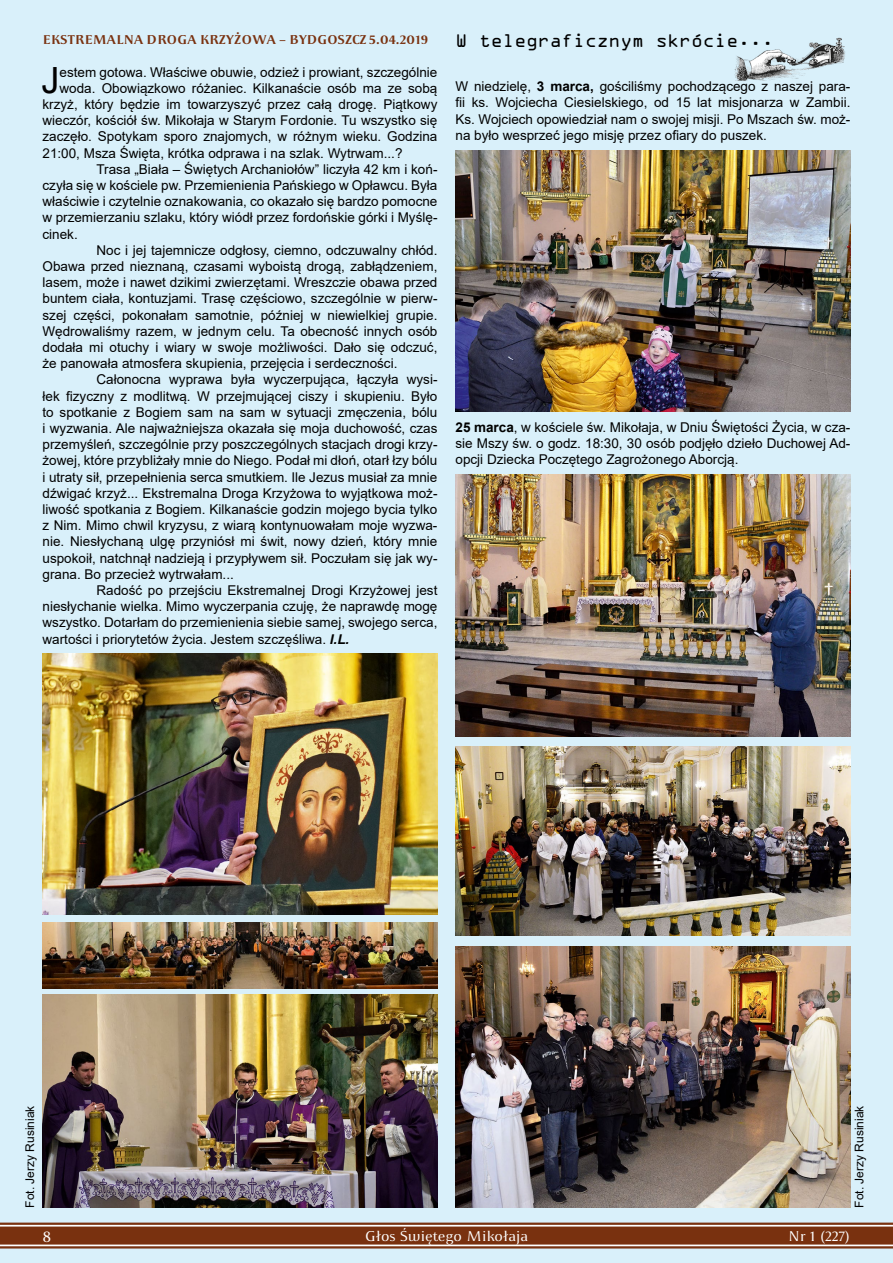
<style>
.page{position:relative;width:893px;height:1263px;background:#d9f0fa}
.page>*{position:absolute;margin:0;border:0;box-sizing:border-box;transform-origin:0 0}
.t1{font:36.15px "Arial";color:#000}
.t2{font:19.5px "OCRA Extended";color:#000}
.t3{font:16.5px "Apolonia";color:#fff}
.t4{font:15px "Apolonia";color:#fff}
.t5{font:13.5px/16.2px "Arial";color:#000;text-align:justify}
.t6{font:700 13.5px "Apolonia";color:#79310f}
.t7{font:12px "Arial";color:#000}
.s1{font-weight:700;font-style:italic}
.s2{font-weight:700}
</style>
<div class="page">
<hr style="left:0;top:1244px;width:893px;height:3px;background:#fff">
<hr style="left:0;top:1224px;width:893px;height:3px;background:#fff">
<div style="left:0;top:1226px;width:893px;height:18px;background:#79310f"></div>
<hr style="left:0;top:1222px;width:893px;height:3px;background:#79310f">
<hr style="left:0;top:1246px;width:893px;height:2px;background:#79310f">
<img style="left:43px;top:653px;width:394px;height:262px">
<img style="left:43px;top:994px;width:394px;height:214px">
<img style="left:43px;top:922px;width:394px;height:66px">
<img style="left:455px;top:150px;width:395px;height:261px">
<img style="left:455px;top:474px;width:395px;height:262px">
<img style="left:455px;top:746px;width:395px;height:190px">
<img style="left:455px;top:946px;width:395px;height:262px">
<img style="left:734px;top:37px;width:111px;height:44px">
<p class="t6" style="left:43px;top:32px;width:387px">EKSTREMALNA DROGA KRZYŻOWA – BYDGOSZCZ 5.04.2019</p>
<h1 class="t1" style="left:41px;top:55px;width:20px">J</h1>
<p class="t5" style="left:60px;top:64px;width:379px">estem gotowa. Właściwe obuwie, odzież i prowiant, szczególnie</p>
<p class="t5" style="left:60px;top:80px;width:379px">woda. Obowiązkowo różaniec. Kilkanaście osób ma ze sobą</p>
<p class="t5" style="left:43px;top:96px;width:396px">krzyż, który będzie im towarzyszyć przez całą drogę. Piątkowy</p>
<p class="t5" style="left:43px;top:112px;width:396px">wieczór, kościół św. Mikołaja w Starym Fordonie. Tu wszystko się</p>
<p class="t5" style="left:43px;top:128px;width:396px">zaczęło. Spotykam sporo znajomych, w różnym wieku. Godzina</p>
<p class="t5" style="left:43px;top:145px;width:362px">21:00, Msza Święta, krótka odprawa i na szlak. Wytrwam...?</p>
<p class="t5" style="left:97px;top:161px;width:342px">Trasa „Biała – Świętych Archaniołów” liczyła 42 km i koń-</p>
<p class="t5" style="left:43px;top:177px;width:396px">czyła się w kościele pw. Przemienienia Pańskiego w Opławcu. Była</p>
<p class="t5" style="left:43px;top:193px;width:396px">właściwie i czytelnie oznakowania, co okazało się bardzo pomocne</p>
<p class="t5" style="left:43px;top:209px;width:396px">w przemierzaniu szlaku, który wiódł przez fordońskie górki i Myślę-</p>
<p class="t5" style="left:43px;top:226px;width:37px">cinek.</p>
<p class="t5" style="left:97px;top:242px;width:342px">Noc i jej tajemnicze odgłosy, ciemno, odczuwalny chłód.</p>
<p class="t5" style="left:43px;top:258px;width:396px">Obawa przed nieznaną, czasami wyboistą drogą, zabłądzeniem,</p>
<p class="t5" style="left:43px;top:274px;width:396px">lasem, może i nawet dzikimi zwierzętami. Wreszczie obawa przed</p>
<p class="t5" style="left:43px;top:290px;width:396px">buntem ciała, kontuzjami. Trasę częściowo, szczególnie w pierw-</p>
<p class="t5" style="left:43px;top:307px;width:396px">szej części, pokonałam samotnie, później w niewielkiej grupie.</p>
<p class="t5" style="left:43px;top:323px;width:396px">Wędrowaliśmy razem, w jednym celu. Ta obecność innych osób</p>
<p class="t5" style="left:43px;top:339px;width:396px">dodała mi otuchy i wiary w swoje możliwości. Dało się odczuć,</p>
<p class="t5" style="left:43px;top:355px;width:356px">że panowała atmosfera skupienia, przejęcia i serdeczności.</p>
<p class="t5" style="left:97px;top:371px;width:342px">Całonocna wyprawa była wyczerpująca, łączyła wysi-</p>
<p class="t5" style="left:43px;top:388px;width:396px">łek fizyczny z modlitwą. W przejmującej ciszy i skupieniu. Było</p>
<p class="t5" style="left:43px;top:404px;width:396px">to spotkanie z Bogiem sam na sam w sytuacji zmęczenia, bólu</p>
<p class="t5" style="left:43px;top:420px;width:396px">i wyzwania. Ale najważniejsza okazała się moja duchowość, czas</p>
<p class="t5" style="left:43px;top:436px;width:396px">przemyśleń, szczególnie przy poszczególnych stacjach drogi krzy-</p>
<p class="t5" style="left:43px;top:452px;width:396px">żowej, które przybliżały mnie do Niego. Podał mi dłoń, otarł łzy bólu</p>
<p class="t5" style="left:43px;top:469px;width:396px">i utraty sił, przepełnienia serca smutkiem. Ile Jezus musiał za mnie</p>
<p class="t5" style="left:43px;top:485px;width:396px">dźwigać krzyż... Ekstremalna Droga Krzyżowa to wyjątkowa moż-</p>
<p class="t5" style="left:43px;top:501px;width:396px">liwość spotkania z Bogiem. Kilkanaście godzin mojego bycia tylko</p>
<p class="t5" style="left:43px;top:517px;width:396px">z Nim. Mimo chwil kryzysu, z wiarą kontynuowałam moje wyzwa-</p>
<p class="t5" style="left:43px;top:533px;width:396px">nie. Niesłychaną ulgę przyniósł mi świt, nowy dzień, który mnie</p>
<p class="t5" style="left:43px;top:550px;width:396px">uspokoił, natchnął nadzieją i przypływem sił. Poczułam się jak wy-</p>
<p class="t5" style="left:43px;top:566px;width:193px">grana. Bo przecież wytrwałam...</p>
<p class="t5" style="left:97px;top:582px;width:342px">Radość po przejściu Ekstremalnej Drogi Krzyżowej jest</p>
<p class="t5" style="left:43px;top:598px;width:396px">niesłychanie wielka. Mimo wyczerpania czuję, że naprawdę mogę</p>
<p class="t5" style="left:43px;top:614px;width:396px">wszystko. Dotarłam do przemienienia siebie samej, swojego serca,</p>
<p class="t5" style="left:43px;top:631px;width:308px">wartości i priorytetów życia. Jestem szczęśliwa. <span class="s1">I.L.</span></p>
<h2 class="t2" style="left:455px;top:30px;width:320px">W telegraficznym skrócie...</h2>
<p class="t5" style="left:455px;top:78px;width:396px">W niedzielę, <span class="s2">3 marca,</span> gościliśmy pochodzącego z naszej para&shy;fii ks. Wojciecha Ciesielskiego, od 15 lat misjonarza w Zambii.<br>Ks. Wojciech opowiedział nam o swojej misji. Po Mszach św. moż&shy;na było wesprzeć jego misję przez ofiary do puszek.</p>
<p class="t5" style="left:455px;top:419px;width:396px"><span class="s2">25 marca</span>, w kościele św. Mikołaja, w Dniu Świętości Życia, w cza&shy;sie Mszy św. o godz. 18:30, 30 osób podjęło dzieło Duchowej Ad&shy;opcji Dziecka Poczętego Zagrożonego Aborcją.</p>
<p class="t7" style="left:22px;top:1208px;width:104px;rotate:-90deg">Fot. Jerzy Rusiniak</p>
<p class="t7" style="left:851px;top:1208px;width:104px;rotate:-90deg">Fot. Jerzy Rusiniak</p>
<p class="t3" style="left:43px;top:1226px;width:10px">8</p>
<p class="t4" style="left:365px;top:1227px;width:165px">Głos Świętego Mikołaja</p>
<p class="t4" style="left:788px;top:1228px;width:64px">Nr 1 (227)</p>
</div>
